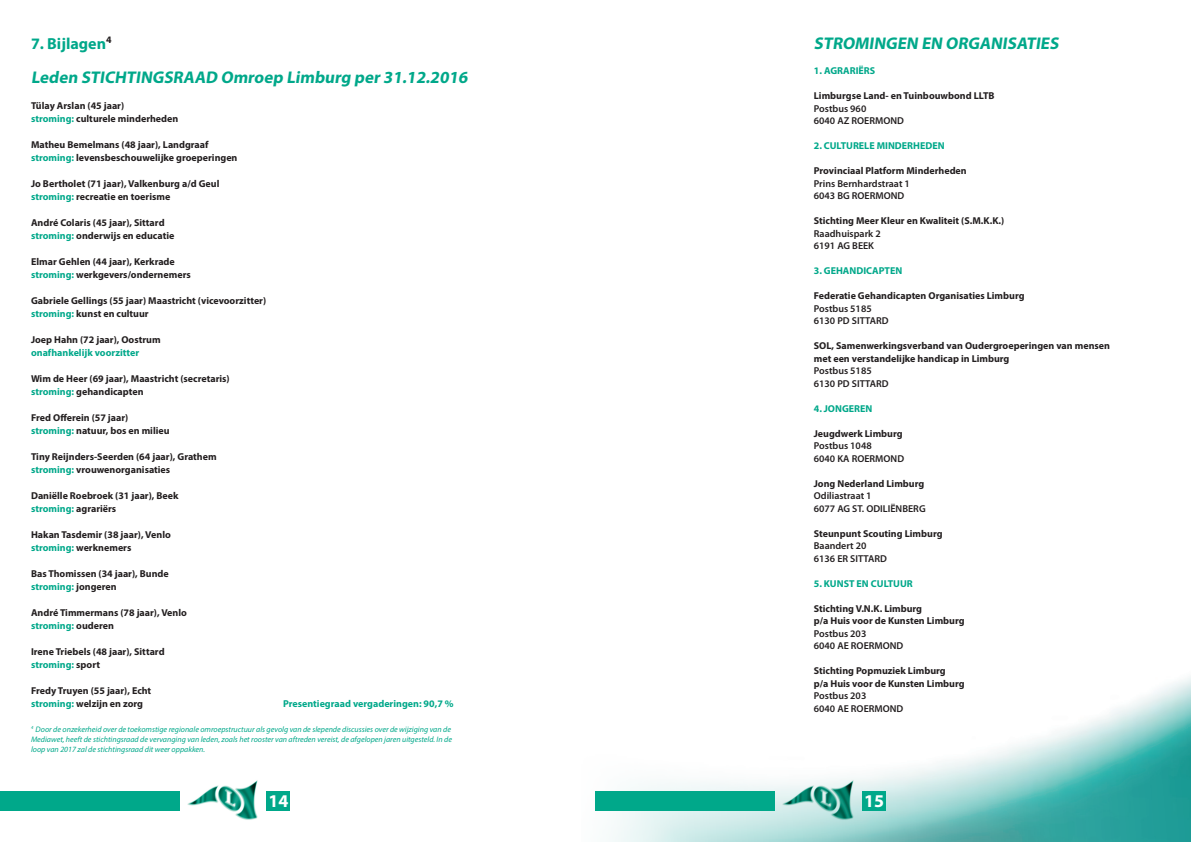
<style>
.page{position:relative;width:1191px;height:842px;background:#fff}
.page>*{position:absolute;margin:0;border:0;box-sizing:border-box;transform-origin:0 0}
.t1{font:700 18px "Myriad Pro";color:#fff}
.t2{font:700 17px "Myriad Pro";color:#00a88a}
.t3{font:700 16px "Myriad Pro";color:#00a88a}
.t4{font:700 10px "Myriad Pro";color:#231f20}
.t5{font:600 10px "Myriad Pro";color:#231f20}
.t6{font:700 10px "Myriad Pro";color:#00a88a}
.t7{font:italic 8px/10px "Myriad Pro";color:#00a88a}
.s1{color:#00a88a}
.s2{color:#231f20}
</style>
<div class="page">
<img style="left:595px;top:676px;width:596px;height:166px">
<div style="left:0;top:791px;width:179px;height:19px;background:#00a88a"></div>
<div style="left:266px;top:791px;width:24px;height:19px;background:#00a88a"></div>
<img style="left:187px;top:780px;width:71px;height:40px">
<div style="left:595px;top:791px;width:179px;height:19px;background:#00a88a"></div>
<div style="left:862px;top:791px;width:23px;height:19px;background:#00a88a"></div>
<img style="left:781px;top:780px;width:76px;height:41px">
<p class="t3" style="left:31px;top:33px;width:82px">7. Bijlagen<sup>4</sup></p>
<p class="t2" style="left:31px;top:66px;width:441px">Leden STICHTINGSRAAD Omroep Limburg per 31.12.2016</p>
<p class="t4" style="left:31px;top:99px;width:95px">Tülay Arslan (45 jaar)</p>
<p class="t4" style="left:31px;top:112px;width:149px"><span class="s1">stroming:</span> culturele minderheden</p>
<p class="t4" style="left:31px;top:138px;width:179px">Matheu Bemelmans (48 jaar), Landgraaf</p>
<p class="t4" style="left:31px;top:151px;width:208px"><span class="s1">stroming:</span> levensbeschouwelijke groeperingen</p>
<p class="t4" style="left:31px;top:177px;width:190px">Jo Bertholet (71 jaar), Valkenburg a/d Geul</p>
<p class="t4" style="left:31px;top:190px;width:141px"><span class="s1">stroming:</span> recreatie en toerisme</p>
<p class="t4" style="left:31px;top:216px;width:135px">André Colaris (45 jaar), Sittard</p>
<p class="t4" style="left:31px;top:229px;width:145px"><span class="s1">stroming:</span> onderwijs en educatie</p>
<p class="t4" style="left:31px;top:255px;width:145px">Elmar Gehlen (44 jaar), Kerkrade</p>
<p class="t4" style="left:31px;top:268px;width:161px"><span class="s1">stroming:</span> werkgevers/ondernemers</p>
<p class="t4" style="left:31px;top:294px;width:237px">Gabriele Gellings (55 jaar) Maastricht (vicevoorzitter)</p>
<p class="t4" style="left:31px;top:307px;width:119px"><span class="s1">stroming:</span> kunst en cultuur</p>
<p class="t4" style="left:31px;top:333px;width:131px">Joep Hahn (72 jaar), Oostrum</p>
<p class="t6" style="left:31px;top:346px;width:110px">onafhankelijk voorzitter</p>
<p class="t4" style="left:31px;top:372px;width:200px">Wim de Heer (69 jaar), Maastricht (secretaris)</p>
<p class="t4" style="left:31px;top:385px;width:114px"><span class="s1">stroming:</span> gehandicapten</p>
<p class="t4" style="left:31px;top:411px;width:99px">Fred Offerein (57 jaar)</p>
<p class="t4" style="left:31px;top:424px;width:140px"><span class="s1">stroming:</span> natuur, bos en milieu</p>
<p class="t4" style="left:31px;top:450px;width:187px">Tiny Reijnders-Seerden (64 jaar), Grathem</p>
<p class="t4" style="left:31px;top:463px;width:141px"><span class="s1">stroming:</span> vrouwenorganisaties</p>
<p class="t4" style="left:31px;top:489px;width:149px">Daniëlle Roebroek (31 jaar), Beek</p>
<p class="t6" style="left:31px;top:502px;width:87px">stroming: <span class="s2">agrariërs</span></p>
<p class="t4" style="left:31px;top:528px;width:141px">Hakan Tasdemir (38 jaar), Venlo</p>
<p class="t4" style="left:31px;top:541px;width:102px"><span class="s1">stroming:</span> werknemers</p>
<p class="t4" style="left:31px;top:567px;width:139px">Bas Thomissen (34 jaar), Bunde</p>
<p class="t6" style="left:31px;top:580px;width:87px">stroming: <span class="s2">jongeren</span></p>
<p class="t4" style="left:31px;top:606px;width:157px">André Timmermans (78 jaar), Venlo</p>
<p class="t6" style="left:31px;top:619px;width:84px">stroming: <span class="s2">ouderen</span></p>
<p class="t4" style="left:31px;top:645px;width:135px">Irene Triebels (48 jaar), Sittard</p>
<p class="t6" style="left:31px;top:658px;width:70px">stroming: <span class="s2">sport</span></p>
<p class="t4" style="left:31px;top:684px;width:122px">Fredy Truyen (55 jaar), Echt</p>
<p class="t4" style="left:31px;top:697px;width:113px"><span class="s1">stroming:</span> welzijn en zorg</p>
<p class="t6" style="left:283px;top:697px;width:172px">Presentiegraad vergaderingen: 90,7 %</p>
<p class="t7" style="left:31px;top:724px;width:422px"><sup>4</sup> Door de onzekerheid over de toekomstige regionale omroepstructuur als gevolg van de slepende discussies over de wijziging van de<br>Mediawet, heeft de stichtingsraad de vervanging van leden, zoals het rooster van aftreden vereist, de afgelopen jaren uitgesteld. In de loop van 2017 zal de stichtingsraad dit weer oppakken.</p>
<p class="t2" style="left:814px;top:32px;width:249px">STROMINGEN EN ORGANISATIES</p>
<p class="t6" style="left:814px;top:64px;width:63px">1. AGRARIËRS</p>
<p class="t4" style="left:814px;top:89px;width:182px">Limburgse Land- en Tuinbouwbond LLTB</p>
<p class="t5" style="left:814px;top:103px;width:54px">Postbus 960</p>
<p class="t5" style="left:814px;top:115px;width:92px">6040 AZ ROERMOND</p>
<p class="t6" style="left:814px;top:139px;width:132px">2. CULTURELE MINDERHEDEN</p>
<p class="t4" style="left:814px;top:164px;width:154px">Provinciaal Platform Minderheden</p>
<p class="t5" style="left:814px;top:178px;width:98px">Prins Bernhardstraat 1</p>
<p class="t5" style="left:814px;top:190px;width:92px">6043 BG ROERMOND</p>
<p class="t4" style="left:814px;top:214px;width:192px">Stichting Meer Kleur en Kwaliteit (S.M.K.K.)</p>
<p class="t5" style="left:814px;top:228px;width:68px">Raadhuispark 2</p>
<p class="t5" style="left:814px;top:240px;width:62px">6191 AG BEEK</p>
<p class="t6" style="left:814px;top:264px;width:90px">3. GEHANDICAPTEN</p>
<p class="t4" style="left:814px;top:289px;width:212px">Federatie Gehandicapten Organisaties Limburg</p>
<p class="t5" style="left:814px;top:303px;width:59px">Postbus 5185</p>
<p class="t5" style="left:814px;top:315px;width:76px">6130 PD SITTARD</p>
<p class="t4" style="left:814px;top:339px;width:298px">SOL, Samenwerkingsverband van Oudergroeperingen van mensen</p>
<p class="t4" style="left:814px;top:352px;width:197px">met een verstandelijke handicap in Limburg</p>
<p class="t5" style="left:814px;top:365px;width:59px">Postbus 5185</p>
<p class="t5" style="left:814px;top:378px;width:76px">6130 PD SITTARD</p>
<p class="t6" style="left:814px;top:402px;width:60px">4. JONGEREN</p>
<p class="t4" style="left:814px;top:427px;width:90px">Jeugdwerk Limburg</p>
<p class="t5" style="left:814px;top:440px;width:59px">Postbus 1048</p>
<p class="t5" style="left:814px;top:453px;width:92px">6040 KA ROERMOND</p>
<p class="t4" style="left:814px;top:477px;width:112px">Jong Nederland Limburg</p>
<p class="t5" style="left:814px;top:490px;width:59px">Odiliastraat 1</p>
<p class="t5" style="left:814px;top:503px;width:113px">6077 AG ST. ODILIËNBERG</p>
<p class="t4" style="left:814px;top:527px;width:130px">Steunpunt Scouting Limburg</p>
<p class="t5" style="left:814px;top:540px;width:54px">Baandert 20</p>
<p class="t5" style="left:814px;top:553px;width:75px">6136 ER SITTARD</p>
<p class="t6" style="left:814px;top:577px;width:100px">5. KUNST EN CULTUUR</p>
<p class="t4" style="left:814px;top:602px;width:110px">Stichting V.N.K. Limburg</p>
<p class="t4" style="left:814px;top:614px;width:152px">p/a Huis voor de Kunsten Limburg</p>
<p class="t5" style="left:814px;top:628px;width:54px">Postbus 203</p>
<p class="t5" style="left:814px;top:640px;width:91px">6040 AE ROERMOND</p>
<p class="t4" style="left:814px;top:664px;width:133px">Stichting Popmuziek Limburg</p>
<p class="t4" style="left:814px;top:677px;width:152px">p/a Huis voor de Kunsten Limburg</p>
<p class="t5" style="left:814px;top:690px;width:54px">Postbus 203</p>
<p class="t5" style="left:814px;top:703px;width:91px">6040 AE ROERMOND</p>
<p class="t1" style="left:268px;top:789px;width:21px">14</p>
<p class="t1" style="left:864px;top:789px;width:21px">15</p>
</div>
